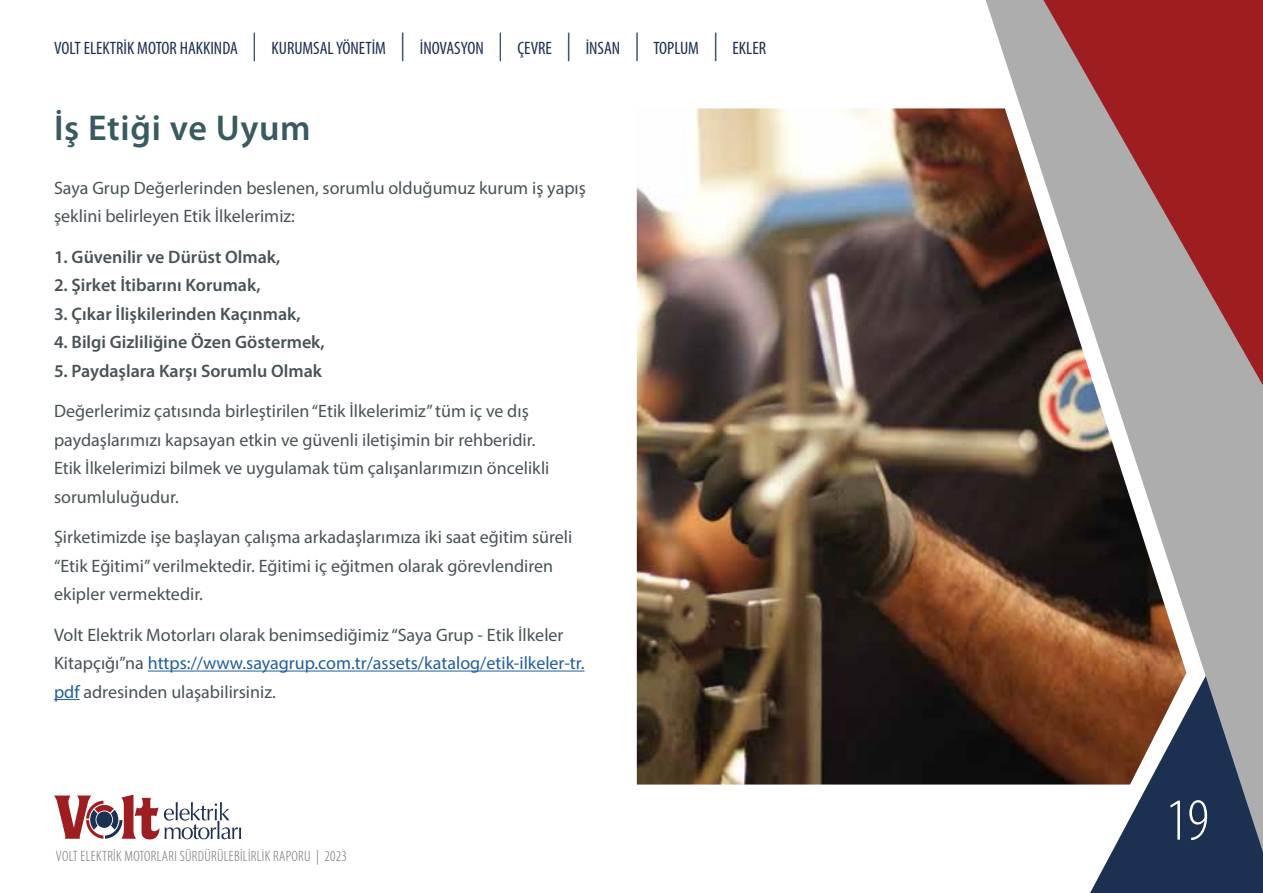
<style>
.page{position:relative;width:1263px;height:893px;background:#fff}
.page>*{position:absolute;margin:0;border:0;box-sizing:border-box;transform-origin:0 0}
.t1{font:300 condensed 60px "Myriad Pro";color:#fff}
.t2{font:600 36px "Myriad Pro";letter-spacing:.02em;color:#385a60}
.t3{font:18px/28.5px "Myriad Pro";color:#485357}
.t4{font:600 18px "Myriad Pro";color:#485357}
.t5{font:condensed 18px "Myriad Pro";color:#1c3052}
.t6{font:300 condensed 15px "Myriad Pro";letter-spacing:.02em;color:#6f6f6f}
.s1{font-weight:300;font-size:28.5px}
.s2{color:#215e9e}
</style>
<div class="page">
<hr style="left:148px;top:671px;width:437px;height:1px;background:#215e9e">
<svg style="left:54px;top:699px;width:26px;height:1px"></svg>
<img style="left:637px;top:108px;width:341px;height:676px">
<svg style="left:978px;top:0;width:285px;height:893px"></svg>
<svg style="left:1030px;top:0;width:233px;height:421px;background:#a3696b"></svg>
<svg style="left:54px;top:795px;width:187px;height:44px"></svg>
<p class="t5" style="left:54px;top:37px;width:714px">VOLT ELEKTRİK MOTOR HAKKINDA <span class="s1">|</span> KURUMSAL YÖNETİM <span class="s1">|</span> İNOVASYON <span class="s1">|</span> ÇEVRE <span class="s1">|</span> İNSAN <span class="s1">|</span> TOPLUM <span class="s1">|</span> EKLER</p>
<h2 class="t2" style="left:54px;top:105px;width:258px">İş Etiği ve Uyum</h2>
<p class="t3" style="left:54px;top:173px;width:533px">Saya Grup Değerlerinden beslenen, sorumlu olduğumuz kurum iş yapış şeklini belirleyen Etik İlkelerimiz:</p>
<p class="t4" style="left:54px;top:245px;width:228px">1. Güvenilir ve Dürüst Olmak,</p>
<p class="t4" style="left:54px;top:274px;width:208px">2. Şirket İtibarını Korumak,</p>
<p class="t4" style="left:54px;top:302px;width:248px">3. Çıkar İlişkilerinden Kaçınmak,</p>
<p class="t4" style="left:54px;top:331px;width:272px">4. Bilgi Gizliliğine Özen Göstermek,</p>
<p class="t4" style="left:54px;top:359px;width:270px">5. Paydaşlara Karşı Sorumlu Olmak</p>
<p class="t3" style="left:54px;top:397px;width:497px">Değerlerimiz çatısında birleştirilen “Etik İlkelerimiz” tüm iç ve dış paydaşlarımızı kapsayan etkin ve güvenli iletişimin bir rehberidir.<br>Etik İlkelerimizi bilmek ve uygulamak tüm çalışanlarımızın öncelikli sorumluluğudur.</p>
<p class="t3" style="left:54px;top:523px;width:520px">Şirketimizde işe başlayan çalışma arkadaşlarımıza iki saat eğitim süreli “Etik Eğitimi” verilmektedir. Eğitimi iç eğitmen olarak görevlendiren ekipler vermektedir.</p>
<p class="t3" style="left:54px;top:620px;width:532px">Volt Elektrik Motorları olarak benimsediğimiz “Saya Grup - Etik İlkeler<br>Kitapçığı”na <span class="s2">https://www.sayagrup.com.tr/assets/katalog/etik-ilkeler-tr. pdf</span> adresinden ulaşabilirsiniz.</p>
<p class="t6" style="left:56px;top:848px;width:293px">VOLT ELEKTRİK MOTORLARI SÜRDÜRÜLEBİLİRLİK RAPORU | 2023</p>
<h1 class="t1" style="left:1166px;top:788px;width:45px">19</h1>
</div>
